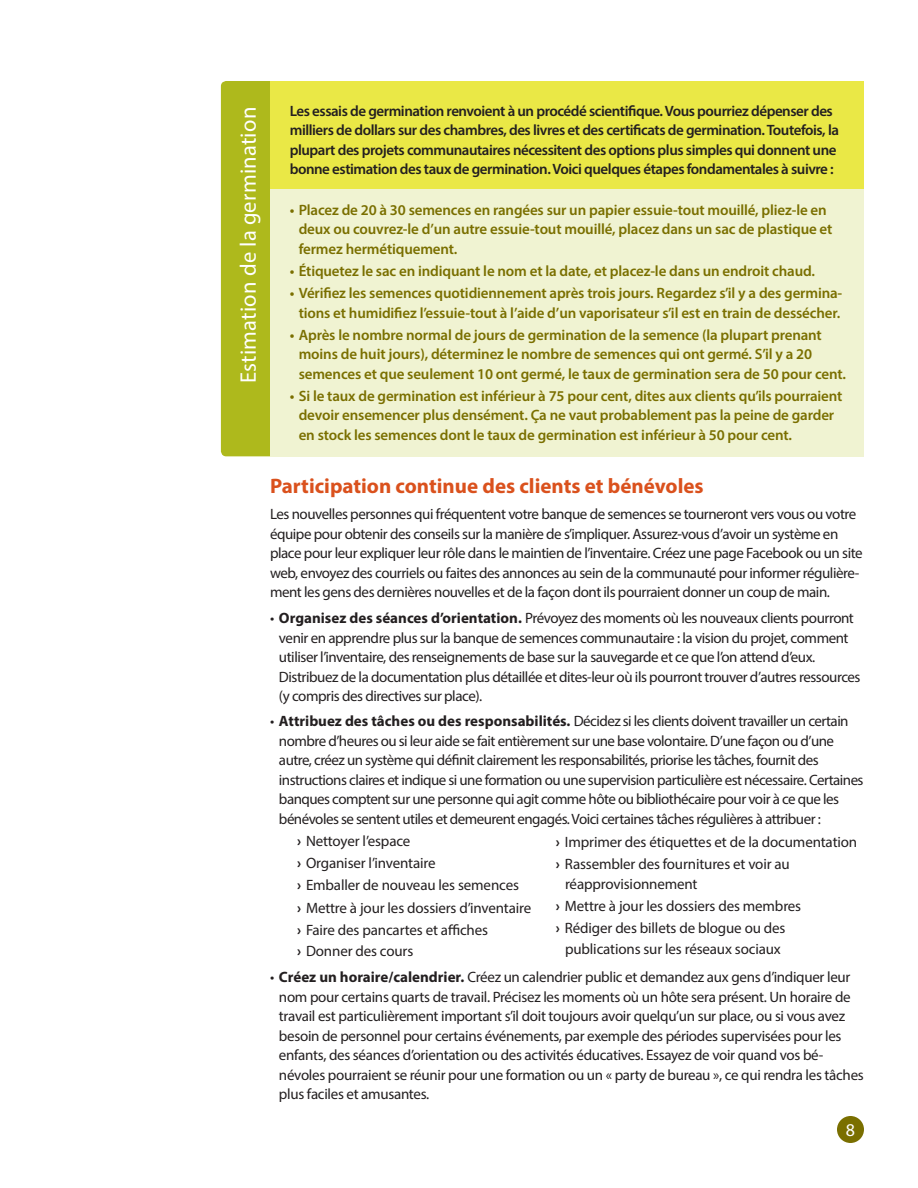
<style>
.page{position:relative;width:918px;height:1188px;background:#fff}
.page>*{position:absolute;margin:0;border:0;box-sizing:border-box;transform-origin:0 0}
.t1{font:22.5px "Myriad Pro";letter-spacing:.01em;color:#fff}
.t2{font:700 21px "Myriad Pro";color:#da511d}
.t3{font:18px "Myriad Pro";color:#fff}
.t4{font:15px/19.5px "Myriad Pro";letter-spacing:-.03em;color:#231f20}
.t5{font:600 15px/19.5px "Myriad Pro";letter-spacing:-.01em;color:#7a6f00}
.t6{font:15px/21px "Myriad Pro";letter-spacing:-.01em;color:#231f20}
.t7{font:600 15px/19.5px "Myriad Pro";letter-spacing:-.03em;color:#231f20}
.s1{font-weight:700}
</style>
<div class="page">
<div style="left:837px;top:1116px;width:27px;height:27px;background:#7a6f00;border-radius:50%"></div>
<div style="left:270px;top:189px;width:594px;height:267px;background:#f0f3d2"></div>
<div style="left:221px;top:81px;width:49px;height:375px;background:#aeb91c"></div>
<div style="left:270px;top:81px;width:594px;height:108px;background:#eae846"></div>
<p class="t1" style="left:235px;top:383px;width:278px;rotate:-90deg">Estimation de la germination</p>
<p class="t7" style="left:290px;top:101px;width:551px">Les essais de germination renvoient à un procédé scientifique. Vous pourriez dépenser des milliers de dollars sur des chambres, des livres et des certificats de germination. Toutefois, la plupart des projets communautaires nécessitent des options plus simples qui donnent une bonne estimation des taux de germination. Voici quelques étapes fondamentales à suivre :</p>
<p class="t5" style="left:299px;top:200px;width:535px;text-indent:-9px">• Placez de 20 à 30 semences en rangées sur un papier essuie-tout mouillé, pliez-le en deux ou couvrez-le d’un autre essuie-tout mouillé, placez dans un sac de plastique et fermez hermétiquement.</p>
<p class="t5" style="left:290px;top:261px;width:527px">• Étiquetez le sac en indiquant le nom et la date, et placez-le dans un endroit chaud.</p>
<p class="t5" style="left:290px;top:283px;width:554px;text-align:center">• Vérifiez les semences quotidiennement après trois jours. Regardez s’il y a des germina&shy;tions et humidifiez l’essuie-tout à l’aide d’un vaporisateur s’il est en train de dessécher.</p>
<p class="t5" style="left:299px;top:325px;width:549px;text-indent:-9px">• Après le nombre normal de jours de germination de la semence (la plupart prenant moins de huit jours), déterminez le nombre de semences qui ont germé. S’il y a 20 semences et que seulement 10 ont germé, le taux de germination sera de 50 pour cent.</p>
<p class="t5" style="left:299px;top:386px;width:545px;text-indent:-9px">• Si le taux de germination est inférieur à 75 pour cent, dites aux clients qu’ils pourraient devoir ensemencer plus densément. Ça ne vaut probablement pas la peine de garder en stock les semences dont le taux de germination est inférieur à 50 pour cent.</p>
<p class="t2" style="left:270px;top:472px;width:435px">Participation continue des clients et bénévoles</p>
<p class="t4" style="left:270px;top:504px;width:594px">Les nouvelles personnes qui fréquentent votre banque de semences se tourneront vers vous ou votre équipe pour obtenir des conseils sur la manière de s’impliquer. Assurez-vous d’avoir un système en place pour leur expliquer leur rôle dans le maintien de l’inventaire. Créez une page Facebook ou un site web, envoyez des courriels ou faites des annonces au sein de la communauté pour informer régulière&shy;ment les gens des dernières nouvelles et de la façon dont ils pourraient donner un coup de main.</p>
<p class="t4" style="left:279px;top:608px;width:583px;text-indent:-9px">• <span class="s1">Organisez des séances d’orientation.</span> Prévoyez des moments où les nouveaux clients pourront venir en apprendre plus sur la banque de semences communautaire : la vision du projet, comment utiliser l’inventaire, des renseignements de base sur la sauvegarde et ce que l’on attend d’eux.<br>Distribuez de la documentation plus détaillée et dites-leur où ils pourront trouver d’autres ressources (y compris des directives sur place).</p>
<p class="t4" style="left:279px;top:711px;width:586px;text-indent:-9px">• <span class="s1">Attribuez des tâches ou des responsabilités.</span> Décidez si les clients doivent travailler un certain nombre d’heures ou si leur aide se fait entièrement sur une base volontaire. D’une façon ou d’une autre, créez un système qui définit clairement les responsabilités, priorise les tâches, fournit des instructions claires et indique si une formation ou une supervision particulière est nécessaire. Certaines banques comptent sur une personne qui agit comme hôte ou bibliothécaire pour voir à ce que les bénévoles se sentent utiles et demeurent engagés. Voici certaines tâches régulières à attribuer :</p>
<p class="t6" style="left:297px;top:830px;width:115px"><span class="s1">›</span> Nettoyer l’espace</p>
<p class="t6" style="left:297px;top:852px;width:140px"><span class="s1">›</span> Organiser l’inventaire</p>
<p class="t6" style="left:297px;top:875px;width:223px"><span class="s1">›</span> Emballer de nouveau les semences</p>
<p class="t6" style="left:297px;top:897px;width:236px"><span class="s1">›</span> Mettre à jour les dossiers d’inventaire</p>
<p class="t6" style="left:297px;top:919px;width:193px"><span class="s1">›</span> Faire des pancartes et affiches <span class="s1">›</span> Donner des cours</p>
<p class="t4" style="left:279px;top:967px;width:586px;text-indent:-9px">• <span class="s1">Créez un horaire/calendrier.</span> Créez un calendrier public et demandez aux gens d’indiquer leur nom pour certains quarts de travail. Précisez les moments où un hôte sera présent. Un horaire de travail est particulièrement important s’il doit toujours avoir quelqu’un sur place, ou si vous avez besoin de personnel pour certains événements, par exemple des périodes supervisées pour les enfants, des séances d’orientation ou des activités éducatives. Essayez de voir quand vos bé&shy;névoles pourraient se réunir pour une formation ou un « party de bureau », ce qui rendra les tâches plus faciles et amusantes.</p>
<p class="t6" style="left:556px;top:831px;width:303px"><span class="s1">›</span> Imprimer des étiquettes et de la documentation</p>
<p class="t6" style="left:565px;top:854px;width:226px;line-height:19.5px;text-indent:-9px"><span class="s1">›</span> Rassembler des fournitures et voir au réapprovisionnement</p>
<p class="t6" style="left:556px;top:895px;width:247px"><span class="s1">›</span> Mettre à jour les dossiers des membres</p>
<p class="t6" style="left:556px;top:917px;width:231px;text-align:center"><span class="s1">›</span> Rédiger des billets de blogue ou des publications sur les réseaux sociaux</p>
<p class="t3" style="left:846px;top:1119px;width:11px">8</p>
</div>
